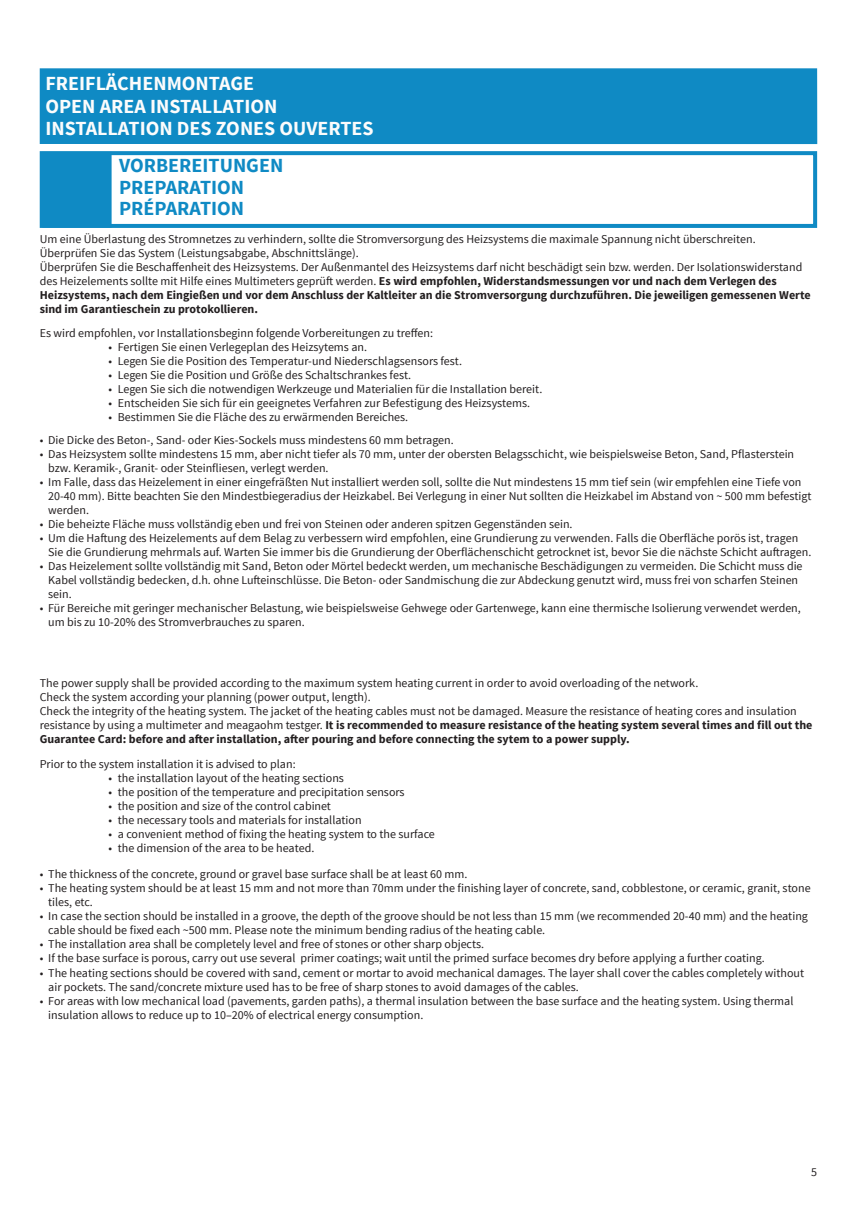
<style>
.page{position:relative;width:857px;height:1225px;background:#fff}
.page>*{position:absolute;margin:0;border:0;box-sizing:border-box;transform-origin:0 0}
.t1{font:700 20px "Source Sans Pro";color:#fcfcfc}
.t2{font:700 20px "Source Sans Pro";color:#0f8ac4}
.t3{font:12px/14px "Source Sans Pro";color:#231f20}
.s1{font-weight:700}
</style>
<div class="page">
<div style="left:40px;top:68px;width:776px;height:76px;background:#0f8ac4"></div>
<div style="left:40px;top:151px;width:776px;height:77px;border:4px solid #0f8ac4"></div>
<div style="left:42px;top:152px;width:69px;height:76px;background:#0f8ac4"></div>
<h1 class="t1" style="left:45px;top:71px;width:210px">FREIFLÄCHENMONTAGE</h1>
<h1 class="t1" style="left:45px;top:94px;width:233px">OPEN AREA INSTALLATION</h1>
<h1 class="t1" style="left:45px;top:116px;width:329px">INSTALLATION DES ZONES OUVERTES</h1>
<h1 class="t2" style="left:119px;top:153px;width:166px">VORBEREITUNGEN</h1>
<h1 class="t2" style="left:119px;top:174px;width:126px">PREPARATION</h1>
<h1 class="t2" style="left:119px;top:196px;width:126px">PRÉPARATION</h1>
<p class="t3" style="left:40px;top:232px;width:772px">Um eine Überlastung des Stromnetzes zu verhindern, sollte die Stromversorgung des Heizsystems die maximale Spannung nicht überschreiten.<br>Überprüfen Sie das System (Leistungsabgabe, Abschnittslänge).<br>Überprüfen Sie die Beschaffenheit des Heizsystems. Der Außenmantel des Heizsystems darf nicht beschädigt sein bzw. werden. Der Isolationswiderstand des Heizelements sollte mit Hilfe eines Multimeters geprüft werden. <span class="s1">Es wird empfohlen, Widerstandsmessungen vor und nach dem Verlegen des Heizsystems, nach dem Eingießen und vor dem Anschluss der Kaltleiter an die Stromversorgung durchzuführen. Die jeweiligen gemessenen Werte sind im Garantieschein zu protokollieren.</span></p>
<p class="t3" style="left:40px;top:326px;width:394px">Es wird empfohlen, vor Installationsbeginn folgende Vorbereitungen zu treffen:</p>
<p class="t3" style="left:108px;top:340px;width:260px">• Fertigen Sie einen Verlegeplan des Heizsytems an.</p>
<p class="t3" style="left:108px;top:354px;width:355px">• Legen Sie die Position des Temperatur-und Niederschlagsensors fest.</p>
<p class="t3" style="left:108px;top:368px;width:304px">• Legen Sie die Position und Größe des Schaltschrankes fest.</p>
<p class="t3" style="left:108px;top:382px;width:435px">• Legen Sie sich die notwendigen Werkzeuge und Materialien für die Installation bereit.</p>
<p class="t3" style="left:108px;top:396px;width:423px">• Entscheiden Sie sich für ein geeignetes Verfahren zur Befestigung des Heizsystems.</p>
<p class="t3" style="left:108px;top:410px;width:301px">• Bestimmen Sie die Fläche des zu erwärmenden Bereiches.</p>
<p class="t3" style="left:40px;top:433px;width:415px">• Die Dicke des Beton-, Sand- oder Kies-Sockels muss mindestens 60 mm betragen.</p>
<p class="t3" style="left:48px;top:447px;width:747px;text-indent:-9px">• Das Heizsystem sollte mindestens 15 mm, aber nicht tiefer als 70 mm, unter der obersten Belagsschicht, wie beispielsweise Beton, Sand, Pflasterstein bzw. Keramik-, Granit- oder Steinfliesen, verlegt werden.</p>
<p class="t3" style="left:48px;top:475px;width:764px;text-indent:-9px">• Im Falle, dass das Heizelement in einer eingefräßten Nut installiert werden soll, sollte die Nut mindestens 15 mm tief sein (wir empfehlen eine Tiefe von<br>20-40 mm). Bitte beachten Sie den Mindestbiegeradius der Heizkabel. Bei Verlegung in einer Nut sollten die Heizkabel im Abstand von ~ 500 mm befestigt werden.</p>
<p class="t3" style="left:40px;top:517px;width:534px">• Die beheizte Fläche muss vollständig eben und frei von Steinen oder anderen spitzen Gegenständen sein.</p>
<p class="t3" style="left:48px;top:531px;width:764px;text-indent:-9px">• Um die Haftung des Heizelements auf dem Belag zu verbessern wird empfohlen, eine Grundierung zu verwenden. Falls die Oberfläche porös ist, tragen<br>Sie die Grundierung mehrmals auf. Warten Sie immer bis die Grundierung der Oberflächenschicht getrocknet ist, bevor Sie die nächste Schicht auftragen.</p>
<p class="t3" style="left:48px;top:559px;width:755px;text-indent:-9px">• Das Heizelement sollte vollständig mit Sand, Beton oder Mörtel bedeckt werden, um mechanische Beschädigungen zu vermeiden. Die Schicht muss die<br>Kabel vollständig bedecken, d.h. ohne Lufteinschlüsse. Die Beton- oder Sandmischung die zur Abdeckung genutzt wird, muss frei von scharfen Steinen sein.</p>
<p class="t3" style="left:48px;top:601px;width:753px;text-indent:-9px">• Für Bereiche mit geringer mechanischer Belastung, wie beispielsweise Gehwege oder Gartenwege, kann eine thermische Isolierung verwendet werden, um bis zu 10-20% des Stromverbrauches zu sparen.</p>
<p class="t3" style="left:40px;top:676px;width:773px">The power supply shall be provided according to the maximum system heating current in order to avoid overloading of the network.<br>Check the system according your planning (power output, length).<br>Check the integrity of the heating system. The jacket of the heating cables must not be damaged. Measure the resistance of heating cores and insulation resistance by using a multimeter and meagaohm testger. <span class="s1">It is recommended to measure resistance of the heating system several times and fill out the Guarantee Card: before and after installation, after pouring and before connecting the sytem to a power supply.</span></p>
<p class="t3" style="left:40px;top:757px;width:257px">Prior to the system installation it is advised to plan:</p>
<p class="t3" style="left:108px;top:771px;width:237px">• the installation layout of the heating sections</p>
<p class="t3" style="left:108px;top:785px;width:297px">• the position of the temperature and precipitation sensors</p>
<p class="t3" style="left:108px;top:799px;width:224px">• the position and size of the control cabinet</p>
<p class="t3" style="left:108px;top:813px;width:255px">• the necessary tools and materials for installation</p>
<p class="t3" style="left:108px;top:827px;width:328px">• a convenient method of fixing the heating system to the surface</p>
<p class="t3" style="left:108px;top:841px;width:207px">• the dimension of the area to be heated.</p>
<p class="t3" style="left:40px;top:867px;width:429px">• The thickness of the concrete, ground or gravel base surface shall be at least 60 mm.</p>
<p class="t3" style="left:48px;top:881px;width:763px;text-indent:-9px">• The heating system should be at least 15 mm and not more than 70mm under the finishing layer of concrete, sand, cobblestone, or ceramic, granit, stone tiles, etc.</p>
<p class="t3" style="left:48px;top:909px;width:760px;text-indent:-9px">• In case the section should be installed in a groove, the depth of the groove should be not less than 15 mm (we recommended 20-40 mm) and the heating cable should be fixed each ~500 mm. Please note the minimum bending radius of the heating cable.</p>
<p class="t3" style="left:40px;top:937px;width:445px">• The installation area shall be completely level and free of stones or other sharp objects.</p>
<p class="t3" style="left:40px;top:951px;width:726px">• If the base surface is porous, carry out use several primer coatings; wait until the primed surface becomes dry before applying a further coating.</p>
<p class="t3" style="left:48px;top:965px;width:757px;text-indent:-9px">• The heating sections should be covered with sand, cement or mortar to avoid mechanical damages. The layer shall cover the cables completely without air pockets. The sand/concrete mixture used has to be free of sharp stones to avoid damages of the cables.</p>
<p class="t3" style="left:48px;top:993px;width:746px;text-indent:-9px">• For areas with low mechanical load (pavements, garden paths), a thermal insulation between the base surface and the heating system. Using thermal insulation allows to reduce up to 10–20% of electrical energy consumption.</p>
<p class="t3" style="left:810px;top:1164px;width:7px">5</p>
</div>
